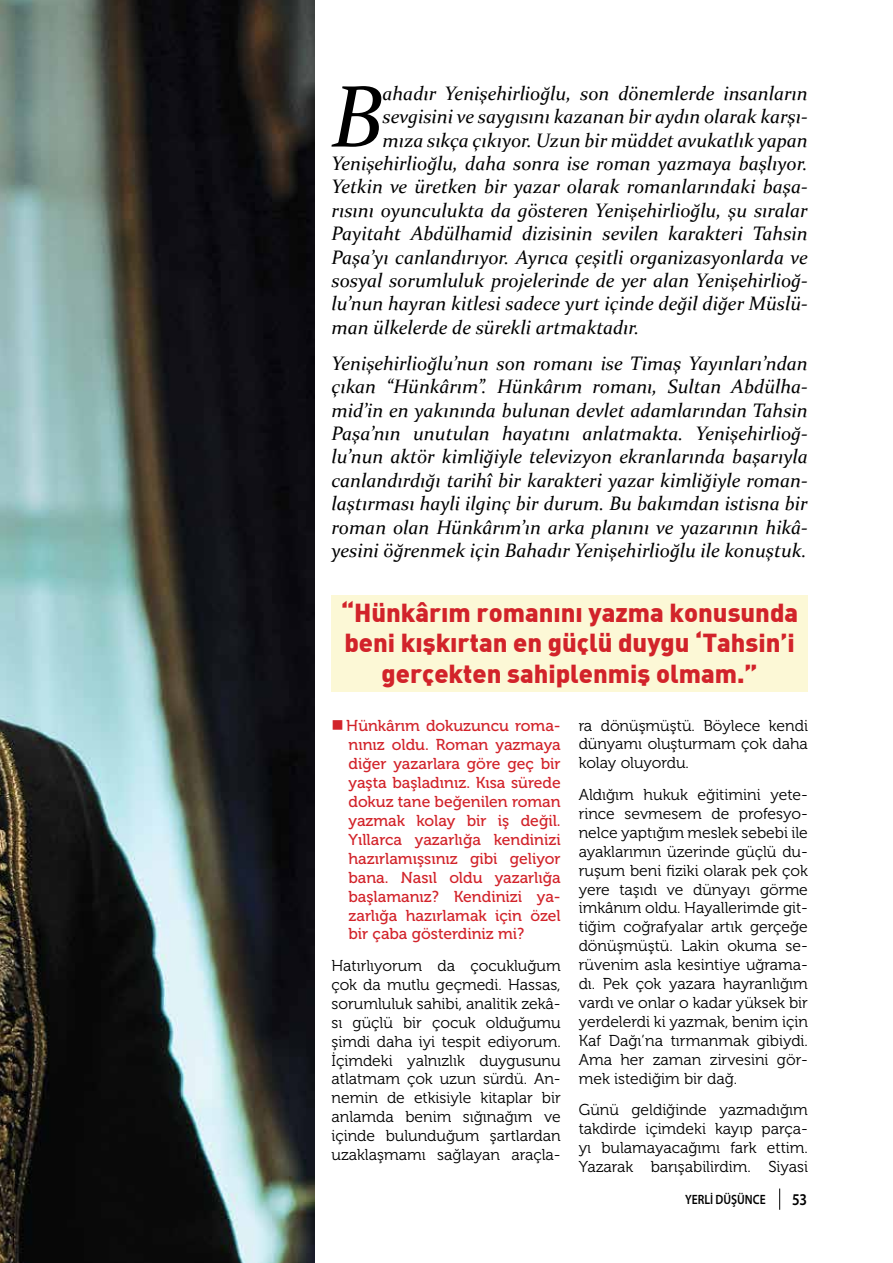
<style>
.page{position:relative;width:893px;height:1263px;background:#fff}
.page>*{position:absolute;margin:0;border:0;box-sizing:border-box;transform-origin:0 0}
.t1{font:italic 87.9px "Constantia";color:#000}
.t2{font:900 25.5px/30.6px "DI Nbek";color:#d2232a;text-align:center}
.t3{font:italic 19.5px/23.4px "Constantia";color:#000;text-align:justify}
.t4{font:600 16.5px "Myriad Pro";color:#000;scale:.86 1}
.t5{font:15.75px/18.9px "Museo 300";color:#000;text-align:justify}
.t6{font:15.75px/18.9px "Museo 500";color:#d2232a;text-align:justify}
.t7{font:600 13.5px "Myriad Pro";color:#000;scale:.86 1}
</style>
<div class="page">
<svg style="left:779px;top:1188px;width:1px;height:22px"></svg>
<div style="left:332px;top:595px;width:476px;height:96px;background:#fcf8d6"></div>
<img style="left:0;top:0;width:314px;height:1263px">
<h1 class="t1" style="left:331px;top:57px;width:53px">B</h1>
<p class="t3" style="left:383px;top:80px;width:427px">ahadır Yenişehirlioğlu, son dönemlerde insanların</p>
<p class="t3" style="left:383px;top:104px;width:427px">sevgisini ve saygısını kazanan bir aydın olarak karşı-</p>
<p class="t3" style="left:383px;top:127px;width:427px">mıza sıkça çıkıyor. Uzun bir müddet avukatlık yapan</p>
<p class="t3" style="left:331px;top:151px;width:478px">Yenişehirlioğlu, daha sonra ise roman yazmaya başlıyor.</p>
<p class="t3" style="left:331px;top:174px;width:478px">Yetkin ve üretken bir yazar olarak romanlarındaki başa-</p>
<p class="t3" style="left:331px;top:197px;width:478px">rısını oyunculukta da gösteren Yenişehirlioğlu, şu sıralar</p>
<p class="t3" style="left:331px;top:221px;width:478px">Payitaht Abdülhamid dizisinin sevilen karakteri Tahsin</p>
<p class="t3" style="left:331px;top:244px;width:478px">Paşa’yı canlandırıyor. Ayrıca çeşitli organizasyonlarda ve</p>
<p class="t3" style="left:331px;top:268px;width:478px">sosyal sorumluluk projelerinde de yer alan Yenişehirlioğ-</p>
<p class="t3" style="left:331px;top:291px;width:478px">lu’nun hayran kitlesi sadece yurt içinde değil diğer Müslü-</p>
<p class="t3" style="left:331px;top:314px;width:309px">man ülkelerde de sürekli artmaktadır.</p>
<p class="t3" style="left:331px;top:351px;width:478px">Yenişehirlioğlu’nun son romanı ise Timaş Yayınları’ndan çıkan “Hünkârım”. Hünkârım romanı, Sultan Abdülha&shy;mid’in en yakınında bulunan devlet adamlarından Tahsin Paşa’nın unutulan hayatını anlatmakta. Yenişehirlioğ&shy;lu’nun aktör kimliğiyle televizyon ekranlarında başarıyla canlandırdığı tarihî bir karakteri yazar kimliğiyle roman&shy;laştırması hayli ilginç bir durum. Bu bakımdan istisna bir roman olan Hünkârım’ın arka planını ve yazarının hikâ&shy;yesini öğrenmek için Bahadır Yenişehirlioğlu ile konuştuk.</p>
<h2 class="t2" style="left:341px;top:596px;width:459px">“Hünkârım romanını yazma konusunda beni kışkırtan en güçlü duygu ‘Tahsin’i gerçekten sahiplenmiş olmam.”</h2>
<p class="t6" style="left:348px;top:717px;width:214px;text-indent:-17px">■ Hünkârım dokuzuncu roma&shy;nınız oldu. Roman yazmaya diğer yazarlara göre geç bir yaşta başladınız. Kısa sürede dokuz tane beğenilen roman yazmak kolay bir iş değil.<br>Yıllarca yazarlığa kendinizi hazırlamışsınız gibi geliyor bana. Nasıl oldu yazarlığa başlamanız? Kendinizi ya&shy;zarlığa hazırlamak için özel bir çaba gösterdiniz mi?</p>
<p class="t5" style="left:331px;top:956px;width:231px">Hatırlıyorum da çocukluğum çok da mutlu geçmedi. Hassas, sorumluluk sahibi, analitik zekâ&shy;sı güçlü bir çocuk olduğumu şimdi daha iyi tespit ediyorum.<br>İçimdeki yalnızlık duygusunu atlatmam çok uzun sürdü. An&shy;nemin de etkisiyle kitaplar bir anlamda benim sığınağım ve içinde bulunduğum şartlardan uzaklaşmamı sağlayan araçla-</p>
<p class="t5" style="left:579px;top:716px;width:231px">ra dönüşmüştü. Böylece kendi dünyamı oluşturmam çok daha kolay oluyordu.</p>
<p class="t5" style="left:579px;top:785px;width:231px">Aldığım hukuk eğitimini yete&shy;rince sevmesem de profesyo&shy;nelce yaptığım meslek sebebi ile ayaklarımın üzerinde güçlü du&shy;ruşum beni fiziki olarak pek çok yere taşıdı ve dünyayı görme imkânım oldu. Hayallerimde git&shy;tiğim coğrafyalar artık gerçeğe dönüşmüştü. Lakin okuma se&shy;rüvenim asla kesintiye uğrama&shy;dı. Pek çok yazara hayranlığım vardı ve onlar o kadar yüksek bir yerdelerdi ki yazmak, benim için Kaf Dağı’na tırmanmak gibiydi.<br>Ama her zaman zirvesini gör&shy;mek istediğim bir dağ.</p>
<p class="t5" style="left:579px;top:1101px;width:231px">Günü geldiğinde yazmadığım takdirde içimdeki kayıp parça&shy;yı bulamayacağımı fark ettim.<br>Yazarak barışabilirdim. Siyasi</p>
<p class="t7" style="left:685px;top:1191px;width:95px">YERLİ DÜŞÜNCE</p>
<p class="t4" style="left:792px;top:1189px;width:19px">53</p>
</div>
